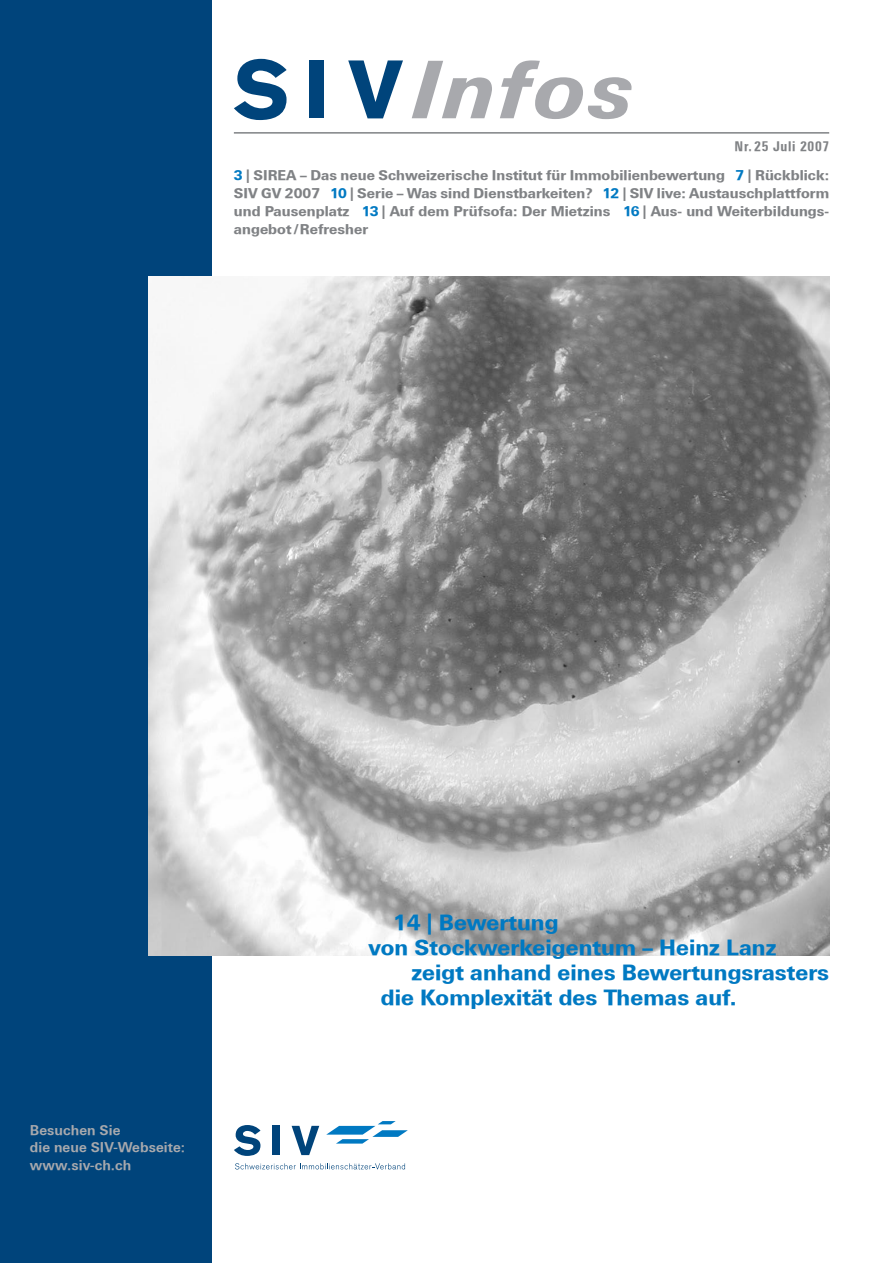
<style>
.page{position:relative;width:893px;height:1263px;background:#fff}
.page>*{position:absolute;margin:0;border:0;box-sizing:border-box;transform-origin:0 0}
.t1{font:italic 800 79.5px "Linotype Univers Basic";letter-spacing:.05em;color:#a8a9ad}
.t2{font:800 21px "Linotype Univers Basic";letter-spacing:.005em;color:#0079c2}
.t3{font:800 13.5px/18px "Linotype Univers Basic";letter-spacing:.005em;color:#808285;text-align:justify}
.t4{font:700 13.5px/17.2px "Linotype Univers Basic";letter-spacing:.005em;color:#a8a9ad}
.t5{font:800 condensed 13.5px "Linotype Univers";letter-spacing:.05em;color:#808285}
.s1{color:#0079c2}
</style>
<div class="page">
<svg style="left:234px;top:59px;width:53px;height:61px"></svg>
<div style="left:310px;top:60px;width:14px;height:58px;background:#00447b"></div>
<svg style="left:348px;top:60px;width:55px;height:58px"></svg>
<hr style="left:234px;top:132px;width:595px;height:2px;background:#808285">
<div style="left:0;top:0;width:212px;height:1263px;background:#00447b"></div>
<img style="left:149px;top:276px;width:680px;height:679px">
<svg style="left:326px;top:1121px;width:82px;height:22px"></svg>
<svg style="left:234px;top:1125px;width:26px;height:31px"></svg>
<div style="left:272px;top:1126px;width:7px;height:29px;background:#00447b"></div>
<svg style="left:292px;top:1126px;width:27px;height:29px"></svg>
<svg style="left:235px;top:1163px;width:170px;height:6px"></svg>
<h1 class="t1" style="left:414px;top:41px;width:222px">Infos</h1>
<p class="t5" style="left:735px;top:138px;width:96px">Nr. 25 Juli 2007</p>
<p class="t3" style="left:234px;top:166px;width:597px"><span class="s1">3</span> | SIREA – Das neue Schweizerische Institut für Immobilienbewertung <span class="s1">7</span> | Rückblick:<br>SIV GV 2007 <span class="s1">10</span> | Serie – Was sind Dienstbarkeiten? <span class="s1">12</span> | SIV live: Austausch- plattform und Pausenplatz <span class="s1">13</span> | Auf dem Prüfsofa: Der Mietzins <span class="s1">16</span> | Aus- und Weiterbildungs&shy;angebot / Refresher</p>
<p class="t4" style="left:30px;top:1121px;width:157px">Besuchen Sie<br>die neue SIV-Webseite: www.siv-ch.ch</p>
<h2 class="t2" style="left:393px;top:910px;width:167px">14 | Bewertung</h2>
<h2 class="t2" style="left:369px;top:935px;width:409px">von Stockwerkeigentum – Heinz Lanz</h2>
<h2 class="t2" style="left:412px;top:959px;width:419px">zeigt anhand eines Bewertungsrasters</h2>
<h2 class="t2" style="left:381px;top:984px;width:357px">die Komplexität des Themas auf.</h2>
</div>
